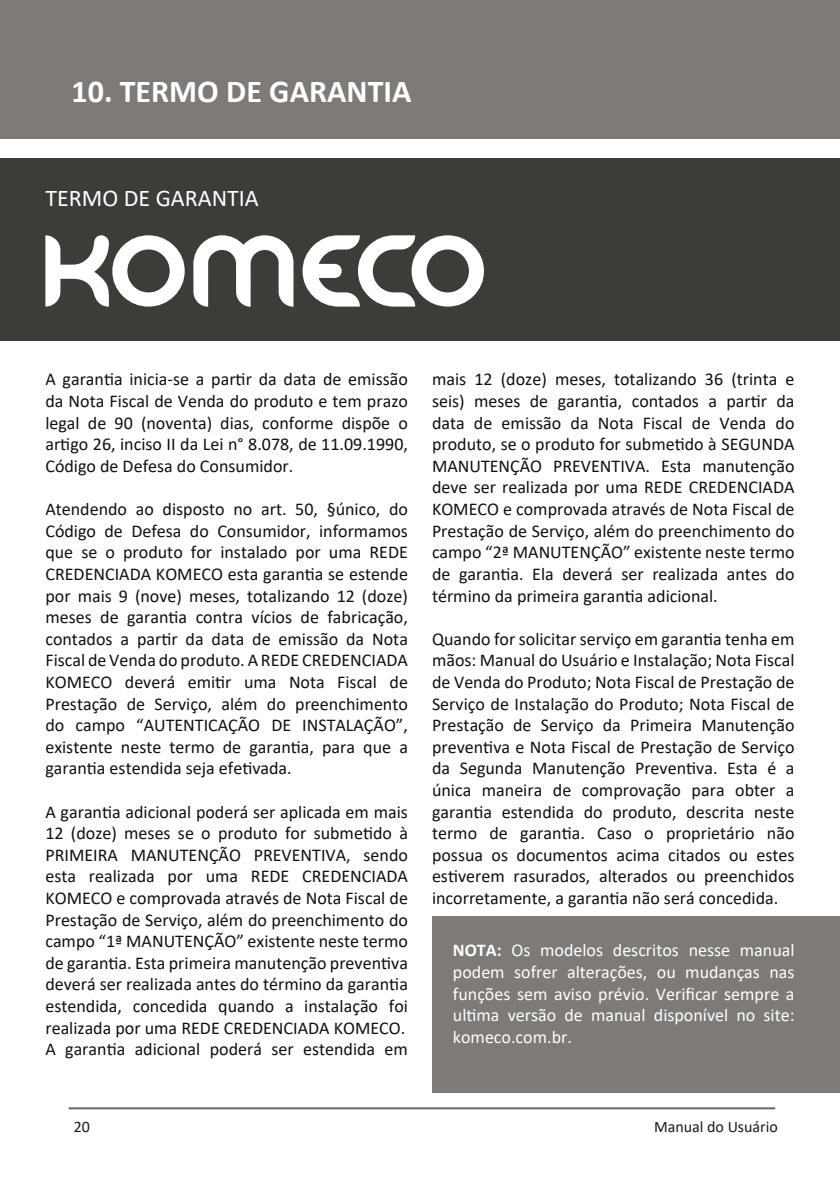
<style>
.page{position:relative;width:840px;height:1191px;background:#fff}
.page>*{position:absolute;margin:0;border:0;box-sizing:border-box;transform-origin:0 0}
.t1{font:700 32px "Calibri";color:#fff}
.t2{font:24px "Calibri";color:#fff}
.t3{font:18px/21.6px "Calibri";color:#10110d;text-align:justify}
.t4{font:18px/21.6px "Calibri";color:#fff;text-align:justify}
.t5{font:16px "Calibri";color:#1a1a19}
.s1{font-weight:700}
</style>
<div class="page">
<hr style="left:69px;top:1107px;width:705px;height:2px;background:#686867">
<div style="left:0;top:0;width:839px;height:139px;background:#7d7a77"></div>
<div style="left:0;top:159px;width:839px;height:182px;background:#3d3c39"></div>
<svg style="left:45px;top:235px;width:438px;height:72px"></svg>
<div style="left:432px;top:916px;width:407px;height:177px;background:#7d7a77"></div>
<h1 class="t1" style="left:71px;top:68px;width:341px">10. TERMO DE GARANTIA</h1>
<h2 class="t2" style="left:45px;top:182px;width:215px">TERMO DE GARANTIA</h2>
<p class="t3" style="left:45px;top:368px;width:364px">A garantia inicia-se a partir da data de emissão da Nota Fiscal de Venda do produto e tem prazo legal de 90 (noventa) dias, conforme dispõe o artigo 26, inciso II da Lei n° 8.078, de 11.09.1990, Código de Defesa do Consumidor.</p>
<p class="t3" style="left:45px;top:498px;width:364px">Atendendo ao disposto no art. 50, §único, do Código de Defesa do Consumidor, informamos que se o produto for instalado por uma REDE CREDENCIADA KOMECO esta garantia se estende por mais 9 (nove) meses, totalizando 12 (doze) meses de garantia contra vícios de fabricação, contados a partir da data de emissão da Nota Fiscal de Venda do produto. A REDE CREDENCIADA KOMECO deverá emitir uma Nota Fiscal de Prestação de Serviço, além do preenchimento do campo “AUTENTICAÇÃO DE INSTALAÇÃO”, existente neste termo de garantia, para que a garantia estendida seja efetivada.</p>
<p class="t3" style="left:45px;top:800px;width:364px;text-align:left">A garantia adicional poderá ser aplicada em mais 12 (doze) meses se o produto for submetido à PRIMEIRA MANUTENÇÃO PREVENTIVA, sendo esta realizada por uma REDE CREDENCIADA KOMECO e comprovada através de Nota Fiscal de Prestação de Serviço, além do preenchimento do campo “1ª MANUTENÇÃO” existente neste termo de garantia. Esta primeira manutenção preventiva deverá ser realizada antes do término da garantia estendida, concedida quando a instalação foi realizada por uma REDE CREDENCIADA KOMECO.<br>A garantia adicional poderá ser estendida em</p>
<p class="t3" style="left:432px;top:368px;width:364px">mais 12 (doze) meses, totalizando 36 (trinta e seis) meses de garantia, contados a partir da data de emissão da Nota Fiscal de Venda do produto, se o produto for submetido à SEGUNDA MANUTENÇÃO PREVENTIVA. Esta manutenção deve ser realizada por uma REDE CREDENCIADA KOMECO e comprovada através de Nota Fiscal de Prestação de Serviço, além do preenchimento do campo “2ª MANUTENÇÃO” existente neste termo de garantia. Ela deverá ser realizada antes do término da primeira garantia adicional.</p>
<p class="t3" style="left:432px;top:627px;width:364px">Quando for solicitar serviço em garantia tenha em mãos: Manual do Usuário e Instalação; Nota Fiscal de Venda do Produto; Nota Fiscal de Prestação de Serviço de Instalação do Produto; Nota Fiscal de Prestação de Serviço da Primeira Manutenção preventiva e Nota Fiscal de Prestação de Serviço da Segunda Manutenção Preventiva. Esta é a única maneira de comprovação para obter a garantia estendida do produto, descrita neste termo de garantia. Caso o proprietário não possua os documentos acima citados ou estes estiverem rasurados, alterados ou preenchidos incorretamente, a garantia não será concedida.</p>
<p class="t4" style="left:452px;top:939px;width:343px"><span class="s1">NOTA:</span> Os modelos descritos nesse manual podem sofrer alterações, ou mudanças nas funções sem aviso prévio. Verificar sempre a ultima versão de manual disponível no site: komeco.com.br.</p>
<p class="t5" style="left:74px;top:1115px;width:18px">20</p>
<p class="t5" style="left:653px;top:1115px;width:125px">Manual do Usuário</p>
</div>
